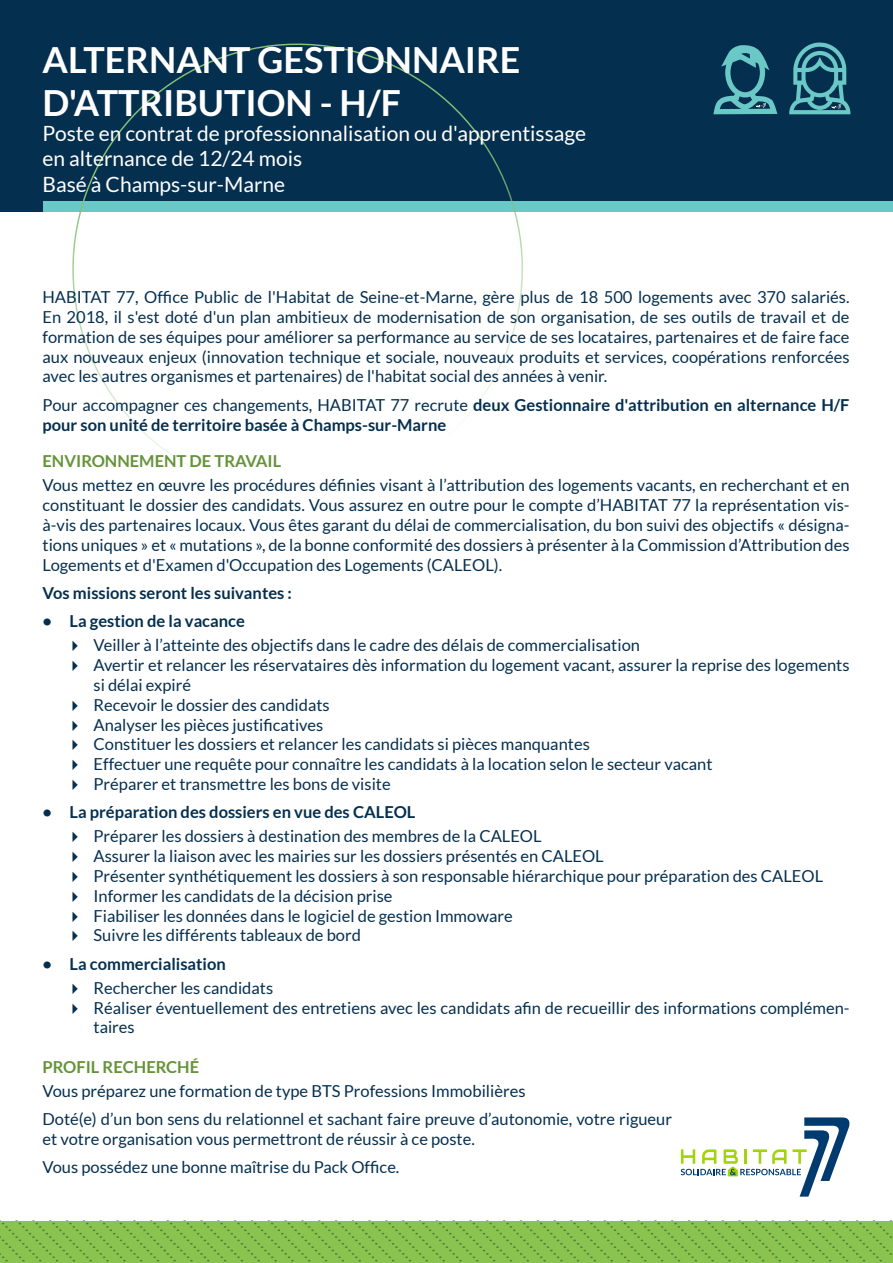
<style>
.page{position:relative;width:893px;height:1263px;background:#fff}
.page>*{position:absolute;margin:0;border:0;box-sizing:border-box;transform-origin:0 0}
.t1{font:700 36px/43.2px "Lato";color:#fff}
.t2{font:21px/25.2px "Lato";color:#fff}
.t3{font:16.5px/19.8px "Lato";color:#052f4f}
.t4{font:700 16.5px/19.8px "Lato";color:#052f4f}
.t5{font:700 16.5px "Lato";color:#659339}
.s1{font-weight:400}
</style>
<div class="page">
<div style="left:0;top:0;width:893px;height:211px;background:#052f4f"></div>
<div style="left:0;top:1221px;width:893px;height:42px;background:#8ac350"></div>
<div style="left:43px;top:201px;width:850px;height:10px;background:#6ac8c7"></div>
<svg style="left:52px;top:43px;width:491px;height:424px"></svg>
<svg style="left:681px;top:1117px;width:169px;height:79px"></svg>
<svg style="left:789px;top:42px;width:61px;height:72px"></svg>
<div style="left:725px;top:48px;width:40px;height:49px;border:5px solid #6ac8c7;border-radius:50%"></div>
<svg style="left:721px;top:45px;width:49px;height:28px"></svg>
<svg style="left:713px;top:87px;width:65px;height:28px"></svg>
<p class="t1" style="left:43px;top:38px;width:479px">ALTERNANT GESTIONNAIRE<br>D'ATTRIBUTION - H/F</p>
<p class="t2" style="left:43px;top:121px;width:545px">Poste en contrat de professionnalisation ou d'apprentissage en alternance de 12/24 mois</p>
<p class="t2" style="left:43px;top:171px;width:244px">Basé à Champs-sur-Marne</p>
<p class="t3" style="left:43px;top:287px;width:808px;text-align:justify">HABITAT 77, Office Public de l'Habitat de Seine-et-Marne, gère plus de 18 500 logements avec 370 salariés.<br>En 2018, il s'est doté d'un plan ambitieux de modernisation de son organisation, de ses outils de travail et de formation de ses équipes pour améliorer sa performance au service de ses locataires, partenaires et de faire face aux nouveaux enjeux (innovation technique et sociale, nouveaux produits et services, coopérations renforcées avec les autres organismes et partenaires) de l'habitat social des années à venir.</p>
<p class="t4" style="left:43px;top:395px;width:808px"><span class="s1">Pour accompagner ces changements, HABITAT 77 recrute</span> deux Gestionnaire d'attribution en alternance H/F pour son unité de territoire basée à Champs-sur-Marne</p>
<p class="t5" style="left:43px;top:452px;width:240px">ENVIRONNEMENT DE TRAVAIL</p>
<p class="t3" style="left:43px;top:475px;width:808px;text-align:justify">Vous mettez en œuvre les procédures définies visant à l’attribution des logements vacants, en recherchant et en constituant le dossier des candidats. Vous assurez en outre pour le compte d’HABITAT 77 la représentation vis&shy;à-vis des partenaires locaux. Vous êtes garant du délai de commercialisation, du bon suivi des objectifs « désigna&shy;tions uniques » et « mutations », de la bonne conformité des dossiers à présenter à la Commission d’Attribution des Logements et d'Examen d'Occupation des Logements (CALEOL).</p>
<p class="t4" style="left:43px;top:583px;width:251px">Vos missions seront les suivantes :</p>
<p class="t4" style="left:43px;top:611px;width:204px">• La gestion de la vacance</p>
<p class="t3" style="left:94px;top:635px;width:548px">Veiller à l’atteinte des objectifs dans le cadre des délais de commercialisation</p>
<p class="t3" style="left:94px;top:655px;width:757px">Avertir et relancer les réservataires dès information du logement vacant, assurer la reprise des logements si délai expiré</p>
<p class="t3" style="left:94px;top:695px;width:238px">Recevoir le dossier des candidats</p>
<p class="t3" style="left:94px;top:714px;width:231px">Analyser les pièces justificatives</p>
<p class="t3" style="left:94px;top:734px;width:498px">Constituer les dossiers et relancer les candidats si pièces manquantes</p>
<p class="t3" style="left:94px;top:754px;width:620px">Effectuer une requête pour connaître les candidats à la location selon le secteur vacant</p>
<p class="t3" style="left:94px;top:774px;width:299px">Préparer et transmettre les bons de visite</p>
<p class="t4" style="left:43px;top:802px;width:374px">• La préparation des dossiers en vue des CALEOL</p>
<p class="t3" style="left:94px;top:826px;width:450px">Préparer les dossiers à destination des membres de la CALEOL</p>
<p class="t3" style="left:94px;top:846px;width:512px">Assurer la liaison avec les mairies sur les dossiers présentés en CALEOL</p>
<p class="t3" style="left:94px;top:866px;width:731px">Présenter synthétiquement les dossiers à son responsable hiérarchique pour préparation des CALEOL</p>
<p class="t3" style="left:94px;top:886px;width:300px">Informer les candidats de la décision prise</p>
<p class="t3" style="left:94px;top:905px;width:421px">Fiabiliser les données dans le logiciel de gestion Immoware</p>
<p class="t3" style="left:94px;top:925px;width:269px">Suivre les différents tableaux de bord</p>
<p class="t4" style="left:43px;top:953px;width:185px">• La commercialisation</p>
<p class="t3" style="left:94px;top:978px;width:181px">Rechercher les candidats</p>
<p class="t3" style="left:94px;top:997px;width:757px">Réaliser éventuellement des entretiens avec les candidats afin de recueillir des informations complémen&shy;taires</p>
<p class="t5" style="left:43px;top:1057px;width:158px">PROFIL RECHERCHÉ</p>
<p class="t3" style="left:43px;top:1081px;width:484px">Vous préparez une formation de type BTS Professions Immobilières</p>
<p class="t3" style="left:43px;top:1109px;width:631px">Doté(e) d’un bon sens du relationnel et sachant faire preuve d’autonomie, votre rigueur et votre organisation vous permettront de réussir à ce poste.</p>
<p class="t3" style="left:43px;top:1157px;width:358px">Vous possédez une bonne maîtrise du Pack Office.</p>
</div>
